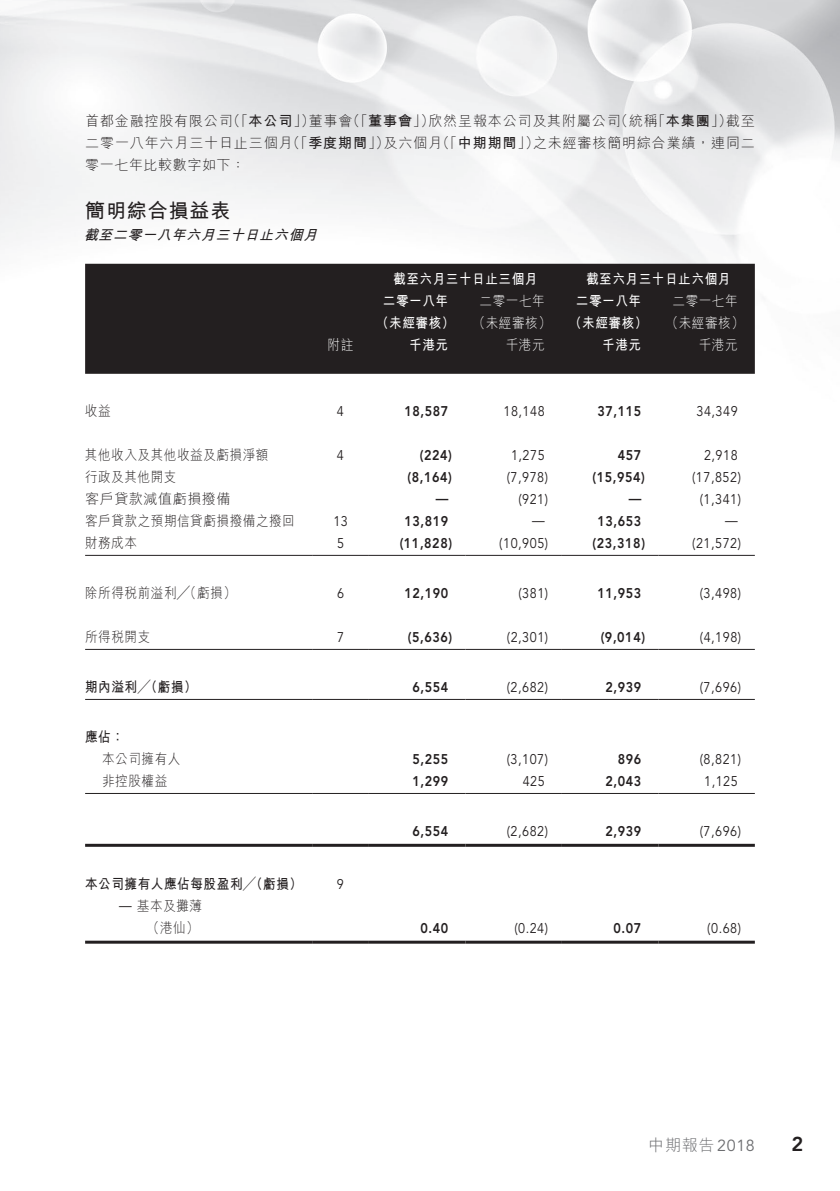
<style>
.page{position:relative;width:840px;height:1191px;background:#fff}
.page>*{position:absolute;margin:0;border:0;box-sizing:border-box;transform-origin:0 0}
.t1{font:700 20px "M Hei HK";letter-spacing:.045em;color:#231f20}
.t2{font:800 20px "Avenir";color:#231f20}
.t3{font:300 16px "M Hei HK";color:#6c6d70}
.t4{font:14px "Avenir";letter-spacing:.04em;color:#231f20;scale:.9 1}
.t5{font:800 14px "Avenir";letter-spacing:.045em;color:#231f20;scale:.9 1}
.t6{font:300 14px "M Hei HK";letter-spacing:.04em;color:#231f20;scale:.9 1}
.t7{font:300 14px/22px "M Hei HK";letter-spacing:.06em;color:#231f20}
.t8{font:300 14px "M Hei HK";letter-spacing:.04em;color:#231f20}
.t9{font:700 14px "M Hei HK";letter-spacing:.045em;color:#fff;scale:.9 1}
.t10{font:300 14px "M Hei HK";letter-spacing:.04em;color:#fff;scale:.9 1}
.t11{font:700 14px "M Hei HK";letter-spacing:.045em;color:#231f20;scale:.9 1}
.t12{font:italic 700 14px "M Hei HK";color:#231f20}
.s1{font-weight:700}
.s2{font-family:"Avenir";font-weight:400}
</style>
<div class="page">
<img style="left:0;top:0;width:839px;height:944px">
<div style="left:85px;top:264px;width:669px;height:110px;background:#231f20"></div>
<hr style="left:85px;top:555px;width:227px;height:1px;background:#231f20">
<hr style="left:312px;top:555px;width:57px;height:1px;background:#231f20">
<hr style="left:369px;top:555px;width:96px;height:1px;background:#231f20">
<hr style="left:465px;top:555px;width:96px;height:1px;background:#231f20">
<hr style="left:561px;top:555px;width:97px;height:1px;background:#231f20">
<hr style="left:658px;top:555px;width:96px;height:1px;background:#231f20">
<hr style="left:85px;top:649px;width:227px;height:1px;background:#231f20">
<hr style="left:312px;top:649px;width:57px;height:1px;background:#231f20">
<hr style="left:369px;top:649px;width:96px;height:1px;background:#231f20">
<hr style="left:465px;top:649px;width:96px;height:1px;background:#231f20">
<hr style="left:561px;top:649px;width:97px;height:1px;background:#231f20">
<hr style="left:658px;top:649px;width:96px;height:1px;background:#231f20">
<hr style="left:85px;top:699px;width:227px;height:1px;background:#231f20">
<hr style="left:312px;top:699px;width:57px;height:1px;background:#231f20">
<hr style="left:369px;top:699px;width:96px;height:1px;background:#231f20">
<hr style="left:465px;top:699px;width:96px;height:1px;background:#231f20">
<hr style="left:561px;top:699px;width:97px;height:1px;background:#231f20">
<hr style="left:658px;top:699px;width:96px;height:1px;background:#231f20">
<hr style="left:85px;top:793px;width:227px;height:1px;background:#231f20">
<hr style="left:312px;top:793px;width:57px;height:1px;background:#231f20">
<hr style="left:369px;top:793px;width:96px;height:1px;background:#231f20">
<hr style="left:465px;top:793px;width:96px;height:1px;background:#231f20">
<hr style="left:561px;top:793px;width:97px;height:1px;background:#231f20">
<hr style="left:658px;top:793px;width:96px;height:1px;background:#231f20">
<hr style="left:85px;top:843px;width:227px;height:3px;background:#231f20">
<hr style="left:312px;top:843px;width:57px;height:3px;background:#231f20">
<hr style="left:369px;top:843px;width:96px;height:3px;background:#231f20">
<hr style="left:465px;top:843px;width:96px;height:3px;background:#231f20">
<hr style="left:561px;top:843px;width:97px;height:3px;background:#231f20">
<hr style="left:658px;top:843px;width:96px;height:3px;background:#231f20">
<hr style="left:85px;top:940px;width:227px;height:3px;background:#231f20">
<hr style="left:312px;top:940px;width:57px;height:3px;background:#231f20">
<hr style="left:369px;top:940px;width:96px;height:3px;background:#231f20">
<hr style="left:465px;top:940px;width:96px;height:3px;background:#231f20">
<hr style="left:561px;top:940px;width:97px;height:3px;background:#231f20">
<hr style="left:658px;top:940px;width:96px;height:3px;background:#231f20">
<p class="t8" style="left:346px;top:111px;width:90px">（「<span class="s1">董事會</span>」）</p>
<p class="t7" style="left:85px;top:109px;width:149px">首都金融控股有限公司</p>
<p class="t8" style="left:226px;top:111px;width:90px">（「<span class="s1">本公司</span>」）</p>
<p class="t8" style="left:614px;top:111px;width:45px">（統稱</p>
<p class="t8" style="left:651px;top:111px;width:82px">「<span class="s1">本集團</span>」）</p>
<p class="t7" style="left:428px;top:109px;width:194px">欣然呈報本公司及其附屬公司</p>
<p class="t8" style="left:308px;top:111px;width:45px">董事會</p>
<p class="t8" style="left:725px;top:111px;width:30px">截至</p>
<p class="t8" style="left:286px;top:133px;width:105px">（「<span class="s1">季度期間</span>」）</p>
<p class="t8" style="left:435px;top:133px;width:105px">（「<span class="s1">中期期間</span>」）</p>
<p class="t7" style="left:532px;top:131px;width:223px">之未經審核簡明綜合業績，連同二</p>
<p class="t7" style="left:85px;top:131px;width:209px">二零一八年六月三十日止三個月零一七年比較數字如下：</p>
<h1 class="t1" style="left:85px;top:196px;width:147px">簡明綜合損益表</h1>
<p class="t12" style="left:84px;top:225px;width:240px">截至二零一八年六月三十日止六個月</p>
<p class="t8" style="left:383px;top:133px;width:60px">及六個月</p>
<p class="t9" style="left:393px;top:269px;width:162px">截至六月三十日止三個月</p>
<p class="t9" style="left:585px;top:269px;width:162px">截至六月三十日止六個月</p>
<p class="t9" style="left:383px;top:291px;width:74px">二零一八年</p>
<p class="t10" style="left:479px;top:291px;width:74px">二零一七年</p>
<p class="t9" style="left:575px;top:291px;width:74px">二零一八年</p>
<p class="t10" style="left:672px;top:291px;width:74px">二零一七年</p>
<p class="t9" style="left:376px;top:313px;width:89px">（未經審核）</p>
<p class="t10" style="left:472px;top:313px;width:88px">（未經審核）</p>
<p class="t9" style="left:568px;top:313px;width:89px">（未經審核）</p>
<p class="t10" style="left:665px;top:313px;width:88px">（未經審核(</p>
<p class="t10" style="left:327px;top:335px;width:30px">附註</p>
<p class="t9" style="left:409px;top:335px;width:45px">千港元</p>
<p class="t10" style="left:505px;top:335px;width:45px">千港元</p>
<p class="t9" style="left:602px;top:335px;width:45px">千港元</p>
<p class="t10" style="left:698px;top:335px;width:45px">千港元</p>
<p class="t6" style="left:85px;top:401px;width:30px">收益</p>
<p class="t4" style="left:337px;top:403px;width:9px">4</p>
<p class="t5" style="left:404px;top:403px;width:50px">18,587</p>
<p class="t4" style="left:503px;top:403px;width:47px">18,148</p>
<p class="t5" style="left:597px;top:403px;width:50px">37,115</p>
<p class="t4" style="left:696px;top:403px;width:47px">34,349</p>
<p class="t6" style="left:85px;top:445px;width:205px">其他收入及其他收益及虧損淨額</p>
<p class="t4" style="left:337px;top:447px;width:9px">4</p>
<p class="t5" style="left:419px;top:447px;width:37px">)224(</p>
<p class="t4" style="left:511px;top:447px;width:39px">1,275</p>
<p class="t5" style="left:617px;top:447px;width:28px">457</p>
<p class="t4" style="left:703px;top:447px;width:39px">2,918</p>
<p class="t6" style="left:85px;top:467px;width:103px">行政及其他開支</p>
<p class="t5" style="left:407px;top:469px;width:51px">)8,164(</p>
<p class="t4" style="left:506px;top:469px;width:47px">)7,978(</p>
<p class="t5" style="left:592px;top:469px;width:60px">)15,954(</p>
<p class="t4" style="left:691px;top:469px;width:56px">)17,852(</p>
<p class="t8" style="left:85px;top:489px;width:147px">客戶貸款減值虧損撥備</p>
<p class="t5" style="left:435px;top:489px;width:16px">—</p>
<p class="t4" style="left:518px;top:491px;width:34px">)921(</p>
<p class="t5" style="left:628px;top:489px;width:16px">—</p>
<p class="t4" style="left:699px;top:491px;width:47px">)1,341(</p>
<p class="t6" style="left:85px;top:511px;width:234px">客戶貸款之預期信貸虧損撥備之撥回</p>
<p class="t4" style="left:333px;top:513px;width:18px">13</p>
<p class="t5" style="left:404px;top:513px;width:50px">13,819</p>
<p class="t4" style="left:532px;top:512px;width:16px">—</p>
<p class="t5" style="left:597px;top:513px;width:50px">13,653</p>
<p class="t4" style="left:724px;top:512px;width:15px">—</p>
<p class="t6" style="left:85px;top:533px;width:59px">財務成本</p>
<p class="t4" style="left:337px;top:535px;width:9px">5</p>
<p class="t5" style="left:399px;top:535px;width:60px">)11,828(</p>
<p class="t4" style="left:499px;top:535px;width:56px">)10,905(</p>
<p class="t5" style="left:592px;top:535px;width:60px">)23,318(</p>
<p class="t4" style="left:692px;top:535px;width:56px">)21,572(</p>
<p class="t6" style="left:85px;top:583px;width:169px">除所得稅前溢利╱（虧損(</p>
<p class="t4" style="left:337px;top:585px;width:9px">6</p>
<p class="t5" style="left:404px;top:585px;width:50px">12,190</p>
<p class="t4" style="left:518px;top:585px;width:34px">)381(</p>
<p class="t5" style="left:597px;top:585px;width:50px">11,953</p>
<p class="t4" style="left:699px;top:585px;width:47px">)3,498(</p>
<p class="t6" style="left:85px;top:627px;width:74px">所得稅開支</p>
<p class="t4" style="left:337px;top:629px;width:9px">7</p>
<p class="t5" style="left:407px;top:629px;width:51px">)5,636(</p>
<p class="t4" style="left:506px;top:629px;width:47px">)2,301(</p>
<p class="t5" style="left:600px;top:629px;width:51px">)9,014(</p>
<p class="t4" style="left:699px;top:629px;width:47px">)4,198(</p>
<p class="t11" style="left:85px;top:677px;width:125px">期內溢利╱（虧損(</p>
<p class="t11" style="left:85px;top:727px;width:45px">應佔：</p>
<p class="t5" style="left:412px;top:679px;width:41px">6,554</p>
<p class="t4" style="left:506px;top:679px;width:47px">)2,682(</p>
<p class="t5" style="left:605px;top:679px;width:41px">2,939</p>
<p class="t4" style="left:699px;top:679px;width:47px">)7,696(</p>
<p class="t6" style="left:102px;top:749px;width:88px">本公司擁有人</p>
<p class="t5" style="left:412px;top:751px;width:41px">5,255</p>
<p class="t4" style="left:506px;top:751px;width:47px">)3,107(</p>
<p class="t5" style="left:617px;top:751px;width:28px">896</p>
<p class="t4" style="left:699px;top:751px;width:47px">)8,821(</p>
<p class="t6" style="left:102px;top:771px;width:74px">非控股權益</p>
<p class="t5" style="left:412px;top:773px;width:41px">1,299</p>
<p class="t4" style="left:522px;top:773px;width:26px">425</p>
<p class="t5" style="left:605px;top:773px;width:41px">2,043</p>
<p class="t4" style="left:703px;top:773px;width:39px">1,125</p>
<p class="t5" style="left:412px;top:823px;width:41px">6,554</p>
<p class="t4" style="left:506px;top:823px;width:47px">)2,682(</p>
<p class="t5" style="left:605px;top:823px;width:41px">2,939</p>
<p class="t4" style="left:699px;top:823px;width:47px">)7,696(</p>
<p class="t11" style="left:85px;top:873px;width:242px">本公司擁有人應佔每股盈利╱（虧損(</p>
<p class="t6" style="left:119px;top:896px;width:94px"><span class="s2">—</span> 基本及攤薄</p>
<p class="t4" style="left:337px;top:876px;width:9px">9</p>
<p class="t6" style="left:147px;top:918px;width:59px">（港仙(</p>
<p class="t5" style="left:420px;top:920px;width:32px">0.40</p>
<p class="t4" style="left:514px;top:920px;width:39px">)0.24(</p>
<p class="t5" style="left:613px;top:920px;width:32px">0.07</p>
<p class="t4" style="left:707px;top:920px;width:39px">)0.68(</p>
<p class="t3" style="left:648px;top:1134px;width:108px">中期報告<span class="s2">2018</span></p>
<h1 class="t2" style="left:791px;top:1132px;width:13px">2</h1>
</div>
